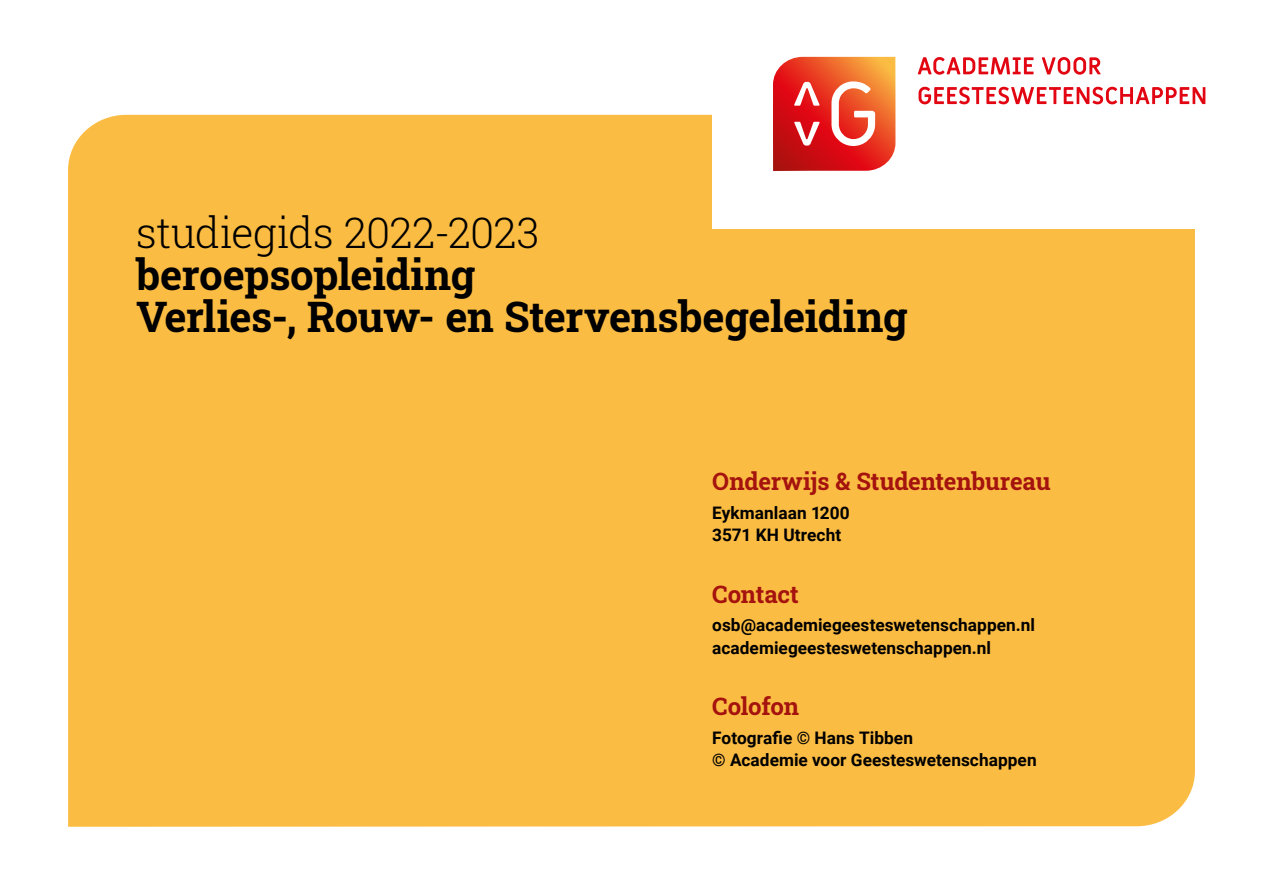
<style>
.page{position:relative;width:1263px;height:893px;background:#fff}
.page>*{position:absolute;margin:0;border:0;box-sizing:border-box;transform-origin:0 0}
.t1{font:42px/42px "Roboto Slab";letter-spacing:-.01em;color:#000}
.t2{font:300 42px "Roboto Slab";letter-spacing:-.005em;color:#000}
.t3{font:24px "Roboto Slab";letter-spacing:-.01em;color:#a4130e}
.t4{font:700 17.25px/22.5px "Roboto";color:#000}
</style>
<div class="page">
<div style="left:68px;top:115px;width:1127px;height:712px;background:#fbbc43"></div>
<div style="left:712px;top:0;width:551px;height:228px;background:#fff"></div>
<svg style="left:918px;top:57px;width:115px;height:18px"></svg>
<svg style="left:1042px;top:57px;width:58px;height:18px"></svg>
<svg style="left:918px;top:87px;width:287px;height:17px"></svg>
<svg style="left:773px;top:57px;width:122px;height:114px;background:#e4523d"></svg>
<h1 class="t2" style="left:136px;top:204px;width:405px">studiegids 2022-2023</h1>
<h1 class="t1" style="left:136px;top:253px;width:773px">beroepsopleiding<br>Verlies-, Rouw- en Stervensbegeleiding</h1>
<h2 class="t3" style="left:712px;top:465px;width:340px">Onderwijs &amp; Studentenbureau</h2>
<p class="t4" style="left:712px;top:501px;width:139px">Eykmanlaan 1200<br>3571 KH Utrecht</p>
<h2 class="t3" style="left:712px;top:577px;width:88px">Contact</h2>
<p class="t4" style="left:712px;top:613px;width:324px">osb@academiegeesteswetenschappen.nl academiegeesteswetenschappen.nl</p>
<h2 class="t3" style="left:712px;top:690px;width:88px">Colofon</h2>
<p class="t4" style="left:712px;top:726px;width:326px">Fotografie © Hans Tibben<br>© Academie voor Geesteswetenschappen</p>
</div>
